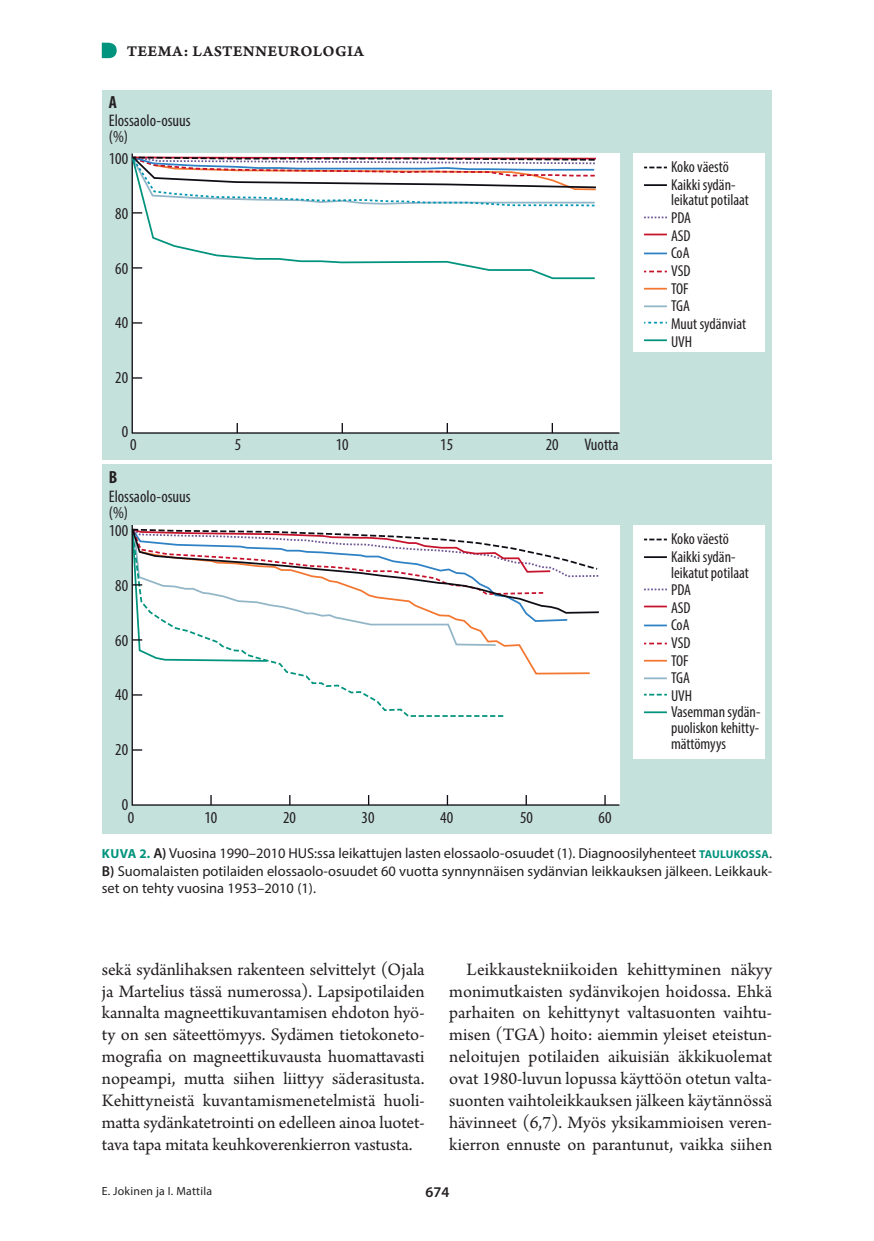
<style>
.page{position:relative;width:874px;height:1241px;background:#fff}
.page>*{position:absolute;margin:0;border:0;box-sizing:border-box;transform-origin:0 0}
.t1{font:18.38px/21.9px "Arno Pro";letter-spacing:-.005em;color:#231f20;text-align:justify}
.t2{font:700 condensed 17.68px "Myriad Pro";color:#231f20}
.t3{font:condensed 16.8px/15.9px "Myriad Pro";color:#231f20}
.t4{font:condensed 15.92px/17.7px "Myriad Pro";color:#231f20}
.vinj{font:15.75px "Arno Pro Smbd Caption";letter-spacing:.015em;color:#231f20}
.t5{font:600 14.88px "Myriad Pro";color:#231f20}
.kt{font:14.35px/17.5px "Myriad Pro";color:#231f20;text-align:justify}
.Ala{font:11.9px "Myriad Pro";letter-spacing:.02em;color:#231f20}
.s1{font-weight:700;font-size:13.12px;color:#00937d}
.s2{font-weight:600}
.s3{font-weight:700;font-size:11.38px;color:#00937d}
</style>
<div class="page">
<svg style="left:102px;top:43px;width:15px;height:15px"></svg>
<div style="left:102px;top:90px;width:669px;height:369px;background:#c5e1dc"></div>
<div style="left:102px;top:464px;width:669px;height:369px;background:#c5e1dc"></div>
<div style="left:633px;top:153px;width:130px;height:199px;background:#fff"></div>
<div style="left:633px;top:525px;width:130px;height:233px;background:#fff"></div>
<div style="left:131px;top:153px;width:489px;height:281px;background:#fff"></div>
<svg style="left:236px;top:423px;width:2px;height:10px"></svg>
<svg style="left:341px;top:423px;width:2px;height:10px"></svg>
<svg style="left:446px;top:423px;width:2px;height:10px"></svg>
<div style="left:131px;top:525px;width:489px;height:281px;background:#fff"></div>
<svg style="left:446px;top:794px;width:2px;height:10px"></svg>
<svg style="left:131px;top:527px;width:469px;height:135px;background:#f0eeef"></svg>
<svg style="left:644px;top:538px;width:22px;height:2px"></svg>
<hr style="left:643px;top:556px;width:23px;height:2px;background:#0e0c14">
<hr style="left:643px;top:605px;width:23px;height:2px;background:#c6122b">
<svg style="left:644px;top:588px;width:22px;height:2px"></svg>
<hr style="left:643px;top:624px;width:23px;height:2px;background:#2e81c4">
<hr style="left:643px;top:659px;width:23px;height:2px;background:#f37730">
<hr style="left:643px;top:677px;width:23px;height:2px;background:#92b6c7">
<svg style="left:644px;top:642px;width:22px;height:2px"></svg>
<svg style="left:644px;top:693px;width:22px;height:2px"></svg>
<hr style="left:643px;top:711px;width:23px;height:2px;background:#00937d">
<svg style="left:644px;top:167px;width:22px;height:1px"></svg>
<hr style="left:643px;top:184px;width:23px;height:2px;background:#0e0c14">
<hr style="left:643px;top:233px;width:23px;height:2px;background:#c6122b">
<svg style="left:644px;top:216px;width:22px;height:2px"></svg>
<hr style="left:643px;top:252px;width:23px;height:2px;background:#2e81c4">
<svg style="left:644px;top:288px;width:22px;height:1px"></svg>
<hr style="left:643px;top:305px;width:23px;height:2px;background:#92b6c7">
<svg style="left:644px;top:270px;width:22px;height:2px"></svg>
<svg style="left:644px;top:322px;width:22px;height:1px"></svg>
<hr style="left:643px;top:339px;width:23px;height:2px;background:#00937d">
<div style="left:131px;top:213px;width:465px;height:67px;background:#fff"></div>
<svg style="left:131px;top:155px;width:466px;height:58px;background:#dfdce0"></svg>
<p class="vinj" style="left:127px;top:41px;width:239px">TEEMA: LASTENNEUROLOGIA</p>
<p class="t2" style="left:109px;top:91px;width:10px">A</p>
<p class="t3" style="left:109px;top:112px;width:83px">Elossaolo-osuus (%)</p>
<p class="t3" style="left:109px;top:150px;width:21px">100</p>
<p class="t3" style="left:115px;top:205px;width:14px">80</p>
<p class="t3" style="left:115px;top:260px;width:14px">60</p>
<p class="t3" style="left:115px;top:314px;width:14px">40</p>
<p class="t3" style="left:115px;top:369px;width:14px">20</p>
<p class="t3" style="left:122px;top:423px;width:8px">0</p>
<p class="t3" style="left:130px;top:436px;width:8px">0</p>
<p class="t3" style="left:234px;top:436px;width:8px">5</p>
<p class="t3" style="left:335px;top:436px;width:14px">10</p>
<p class="t3" style="left:440px;top:436px;width:14px">15</p>
<p class="t3" style="left:545px;top:436px;width:14px">20</p>
<p class="t3" style="left:584px;top:436px;width:36px">Vuotta</p>
<p class="t2" style="left:109px;top:466px;width:10px">B</p>
<p class="t3" style="left:109px;top:488px;width:83px">Elossaolo-osuus (%)</p>
<p class="t3" style="left:109px;top:522px;width:21px">100</p>
<p class="t3" style="left:115px;top:577px;width:14px">80</p>
<p class="t3" style="left:115px;top:631px;width:14px">60</p>
<p class="t3" style="left:115px;top:686px;width:14px">40</p>
<p class="t3" style="left:115px;top:741px;width:14px">20</p>
<p class="t3" style="left:122px;top:795px;width:8px">0</p>
<p class="t3" style="left:128px;top:809px;width:8px">0</p>
<p class="t3" style="left:204px;top:809px;width:14px">10</p>
<p class="t3" style="left:283px;top:809px;width:14px">20</p>
<p class="t3" style="left:361px;top:809px;width:14px">30</p>
<p class="t3" style="left:440px;top:809px;width:14px">40</p>
<p class="t3" style="left:519px;top:809px;width:14px">50</p>
<p class="t3" style="left:598px;top:809px;width:14px">60</p>
<p class="t4" style="left:670px;top:158px;width:66px">Koko väestö<br>Kaikki sydän-</p>
<p class="t4" style="left:670px;top:191px;width:79px">leikatut potilaat<br>PDA<br>ASD<br>CoA<br>VSD<br>TOF<br>TGA<br>Muut sydänviat<br>UVH</p>
<p class="t4" style="left:670px;top:529px;width:66px">Koko väestö<br>Kaikki sydän-</p>
<p class="t4" style="left:670px;top:563px;width:79px">leikatut potilaat<br>PDA<br>ASD<br>CoA<br>VSD<br>TOF<br>TGA<br>UVH</p>
<p class="t4" style="left:670px;top:703px;width:91px;line-height:15.9px;text-align:justify">Vasemman sydän&shy;puoliskon kehitty&shy;mättömyys</p>
<p class="kt" style="left:102px;top:844px;width:671px"><span class="s1">KUVA 2.</span> <span class="s2">A)</span> Vuosina 1990–2010 HUS:ssa leikattujen lasten elossaolo-osuudet (1). Diagnoosilyhenteet <span class="s3">TAULUKOSSA</span>.<br><span class="s2">B)</span> Suomalaisten potilaiden elossaolo-osuudet 60 vuotta synnynnäisen sydänvian leikkauksen jälkeen. Leikkauk&shy;set on tehty vuosina 1953–2010 (1).</p>
<p class="t1" style="left:102px;top:959px;width:324px">sekä sydänlihaksen rakenteen selvittelyt (Ojala ja Martelius tässä numerossa). Lapsipotilaiden kannalta magneettikuvantamisen ehdoton hyö&shy;ty on sen säteettömyys. Sydämen tietokoneto&shy;mografia on magneettikuvausta huomattavasti nopeampi, mutta siihen liittyy säderasitusta.<br>Kehittyneistä kuvantamismenetelmistä huoli&shy;matta sydänkatetrointi on edelleen ainoa luotet&shy;tava tapa mitata keuhkoverenkierron vastusta.</p>
<p class="t1" style="left:449px;top:959px;width:324px;text-indent:17px">Leikkaustekniikoiden kehittyminen näkyy monimutkaisten sydänvikojen hoidossa. Ehkä parhaiten on kehittynyt valtasuonten vaihtu&shy;misen (TGA) hoito: aiemmin yleiset eteistun&shy;neloitujen potilaiden aikuisiän äkkikuolemat ovat 1980-luvun lopussa käyttöön otetun valta&shy;suonten vaihtoleikkauksen jälkeen käytännössä hävinneet (6,7). Myös yksikammioisen veren&shy;kierron ennuste on parantunut, vaikka siihen</p>
<p class="Ala" style="left:102px;top:1183px;width:112px">E. Jokinen ja I. Mattila</p>
<p class="t5" style="left:425px;top:1182px;width:25px">674</p>
</div>
